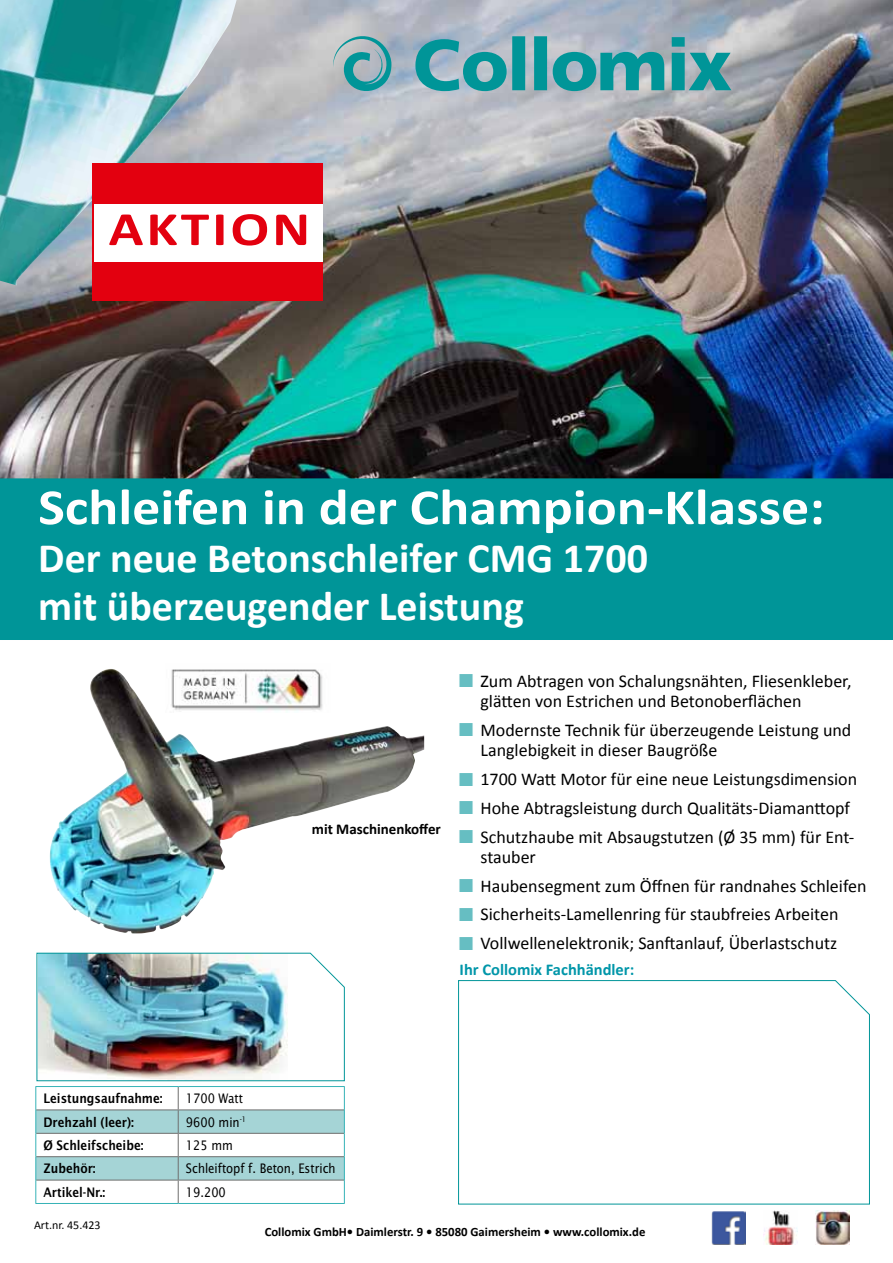
<style>
.page{position:relative;width:893px;height:1263px;background:#fff}
.page>*{position:absolute;margin:0;border:0;box-sizing:border-box;transform-origin:0 0}
.t1{font:700 51px "Calibri";color:#fff;scale:1.1 1}
.t2{font:700 48px "Calibri";letter-spacing:.05em;color:#e3000f;scale:1.2 1}
.t3{font:700 42px/48px "Calibri";color:#fff}
.t4{font:18px/28.8px "Calibri";color:#000}
.t5{font:700 16.5px "Calibri";color:#0096a9}
.t6{font:700 15px "Calibri";color:#000}
.t7{font:14.25px "Lucida Sans Nar EF Dem Bol";color:#000}
.t8{font:14.25px "Lucida Sans Nar EF";color:#000}
.t9{font:700 12.75px "Calibri";color:#000}
.t10{font:12px "Calibri";color:#000}
</style>
<div class="page">
<img style="left:0;top:0;width:893px;height:478px">
<img style="left:0;top:0;width:237px;height:285px">
<div style="left:0;top:478px;width:893px;height:162px;background:#009598"></div>
<img style="left:49px;top:680px;width:375px;height:253px">
<img style="left:36px;top:952px;width:309px;height:129px">
<svg style="left:458px;top:980px;width:412px;height:225px"></svg>
<img style="left:166px;top:669px;width:164px;height:43px">
<hr style="left:35px;top:1086px;width:143px;height:1px;background:#36b3b7">
<hr style="left:178px;top:1086px;width:167px;height:1px;background:#36b3b7">
<svg style="left:35px;top:1087px;width:310px;height:116px"></svg>
<hr style="left:35px;top:1203px;width:143px;height:1px;background:#36b3b7">
<hr style="left:178px;top:1203px;width:167px;height:1px;background:#36b3b7">
<img style="left:711px;top:1211px;width:34px;height:33px">
<img style="left:763px;top:1210px;width:34px;height:34px">
<img style="left:816px;top:1210px;width:33px;height:34px">
<svg style="left:415px;top:36px;width:316px;height:55px;background:#62a9b0"></svg>
<svg style="left:333px;top:36px;width:58px;height:55px;background:#7eafb4"></svg>
<div style="left:93px;top:164px;width:230px;height:137px;background:#e3000f"></div>
<div style="left:94px;top:204px;width:228px;height:58px;background:#fff"></div>
<h2 class="t2" style="left:109px;top:198px;width:170px">AKTION</h2>
<h1 class="t1" style="left:38px;top:475px;width:716px">Schleifen in der Champion-Klasse:</h1>
<h3 class="t3" style="left:38px;top:534px;width:611px">Der neue Betonschleifer CMG 1700 mit überzeugender Leistung</h3>
<p class="t6" style="left:312px;top:819px;width:131px">mit Maschinenkoffer</p>
<p class="t4" style="left:480px;top:671px;width:372px;line-height:20.2px">Zum Abtragen von Schalungsnähten, Fliesenkleber, glätten von Estrichen und Betonoberflächen</p>
<p class="t4" style="left:480px;top:720px;width:372px;line-height:20.2px">Modernste Technik für überzeugende Leistung und<br>Langlebigkeit in dieser Baugröße</p>
<p class="t4" style="left:480px;top:765px;width:378px">1700 Watt Motor für eine neue Leistungsdimension<br>Hohe Abtragsleistung durch Qualitäts-Diamanttopf<br>Schutzhaube mit Absaugstutzen (Ø 35 mm) für Ent-</p>
<p class="t4" style="left:480px;top:843px;width:388px">stauber<br>Haubensegment zum Öffnen für randnahes Schleifen Sicherheits-Lamellenring für staubfreies Arbeiten Vollwellenelektronik; Sanftanlauf, Überlastschutz</p>
<p class="t5" style="left:460px;top:958px;width:176px">Ihr Collomix Fachhändler:</p>
<p class="t7" style="left:44px;top:1091px;width:121px">Leistungsaufnahme:</p>
<p class="t8" style="left:186px;top:1091px;width:59px">1700 Watt</p>
<p class="t7" style="left:44px;top:1114px;width:92px">Drehzahl (leer):</p>
<p class="t8" style="left:186px;top:1114px;width:62px">9600 min<sup>-1</sup></p>
<p class="t7" style="left:44px;top:1138px;width:102px">Ø Schleifscheibe:</p>
<p class="t8" style="left:186px;top:1138px;width:48px">125 mm</p>
<p class="t7" style="left:44px;top:1161px;width:54px">Zubehör:</p>
<p class="t8" style="left:186px;top:1161px;width:151px">Schleiftopf f. Beton, Estrich</p>
<p class="t7" style="left:44px;top:1184px;width:63px">Artikel-Nr.:</p>
<p class="t8" style="left:186px;top:1184px;width:41px">19.200</p>
<p class="t10" style="left:34px;top:1218px;width:68px">Art.nr. 45.423</p>
<p class="t9" style="left:265px;top:1224px;width:382px">Collomix GmbH• Daimlerstr. 9 • 85080 Gaimersheim • www.collomix.de</p>
</div>
